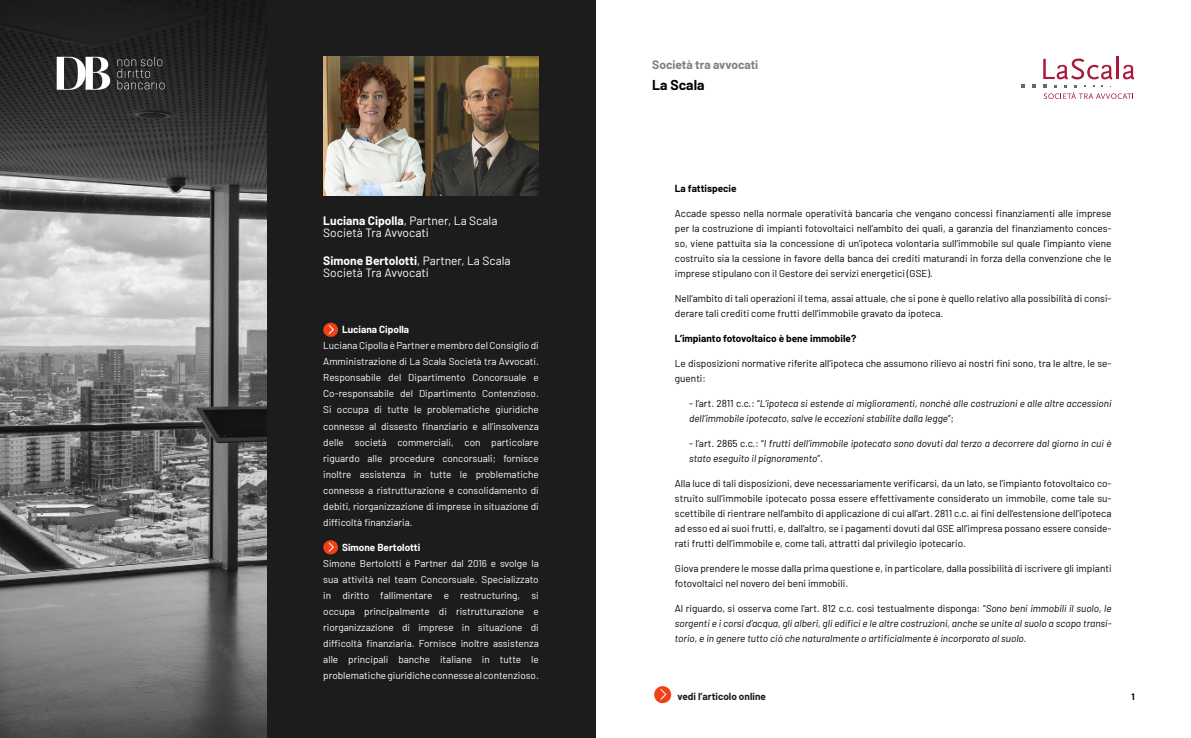
<style>
.page{position:relative;width:1191px;height:738px;background:#fff}
.page>*{position:absolute;margin:0;border:0;box-sizing:border-box;transform-origin:0 0}
.t1{font:700 14px "Barlow";color:#000}
.t2{font:12px/12px "Barlow";color:#fff}
.t3{font:700 12px "Barlow";color:#808080}
.t4{font:10px/15px "Barlow";color:#000}
.t5{font:10px/16px "Barlow";color:#fff;text-align:justify}
.t6{font:italic 10px/15px "Barlow";color:#000}
.t7{font:700 10px "Barlow";color:#000}
.t8{font:700 10px "Barlow";color:#fff}
.t9{font:700 10px "Barlow";color:#1c1c1c}
.t10{font:700 9px "Barlow";color:#000}
.s1{font-weight:700}
.s2{font-style:normal}
</style>
<div class="page">
<svg style="left:654px;top:686px;width:18px;height:17px"></svg>
<svg style="left:1043px;top:58px;width:69px;height:21px"></svg>
<hr style="left:1116px;top:57px;width:2px;height:22px;background:#aa1937">
<svg style="left:1123px;top:65px;width:11px;height:14px"></svg>
<svg style="left:1021px;top:84px;width:3px;height:4px"></svg>
<svg style="left:1032px;top:84px;width:3px;height:4px"></svg>
<svg style="left:1043px;top:85px;width:90px;height:14px"></svg>
<img style="left:0;top:0;width:266px;height:737px">
<div style="left:266px;top:0;width:329px;height:737px;background:#1c1c1c"></div>
<svg style="left:117px;top:57px;width:47px;height:32px;background:#3b3c3e"></svg>
<svg style="left:57px;top:57px;width:53px;height:33px"></svg>
<svg style="left:323px;top:322px;width:15px;height:15px"></svg>
<img style="left:323px;top:57px;width:216px;height:138px">
<svg style="left:323px;top:540px;width:15px;height:14px"></svg>
<p class="t2" style="left:323px;top:213px;width:176px"><span class="s1">Luciana Cipolla</span>, Partner, La Scala<br>Società Tra Avvocati</p>
<p class="t2" style="left:323px;top:254px;width:189px"><span class="s1">Simone Bertolotti</span>, Partner, La Scala<br>Società Tra Avvocati</p>
<p class="t8" style="left:342px;top:322px;width:69px">Luciana Cipolla</p>
<p class="t5" style="left:323px;top:337px;width:217px">Luciana Cipolla è Partner e membro del Consiglio di Amministrazione di La Scala Società tra Avvocati.<br>Responsabile del Dipartimento Concorsuale e Co-responsabile del Dipartimento Contenzioso.<br>Si occupa di tutte le problematiche giuridiche connesse al dissesto finanziario e all’insolvenza delle società commerciali, con particolare riguardo alle procedure concorsuali; fornisce inoltre assistenza in tutte le problematiche connesse a ristrutturazione e consolidamento di debiti, riorganizzazione di imprese in situazione di difficoltà finanziaria.</p>
<p class="t8" style="left:342px;top:539px;width:80px">Simone Bertolotti</p>
<p class="t5" style="left:323px;top:554px;width:217px">Simone Bertolotti è Partner dal 2016 e svolge la sua attività nel team Concorsuale. Specializzato in diritto fallimentare e restructuring, si occupa principalmente di ristrutturazione e riorganizzazione di imprese in situazione di difficoltà finanziaria. Fornisce inoltre assistenza alle principali banche italiane in tutte le problematiche giuridiche connesse al contenzioso.</p>
<p class="t3" style="left:652px;top:55px;width:108px">Società tra avvocati</p>
<h1 class="t1" style="left:652px;top:75px;width:54px">La Scala</h1>
<p class="t7" style="left:675px;top:181px;width:63px">La fattispecie</p>
<p class="t4" style="left:675px;top:205px;width:438px;text-align:justify">Accade spesso nella normale operatività bancaria che vengano concessi finanziamenti alle imprese per la costruzione di impianti fotovoltaici nell’ambito dei quali, a garanzia del finanziamento conces&shy;so, viene pattuita sia la concessione di un’ipoteca volontaria sull’immobile sul quale l’impianto viene costruito sia la cessione in favore della banca dei crediti maturandi in forza della convenzione che le imprese stipulano con il Gestore dei servizi energetici (GSE).</p>
<p class="t4" style="left:675px;top:290px;width:438px">Nell’ambito di tali operazioni il tema, assai attuale, che si pone è quello relativo alla possibilità di consi&shy;derare tali crediti come frutti dell’immobile gravato da ipoteca.</p>
<p class="t7" style="left:675px;top:330px;width:183px">L’impianto fotovoltaico è bene immobile?</p>
<p class="t4" style="left:675px;top:354px;width:438px">Le disposizioni normative riferite all’ipoteca che assumono rilievo ai nostri fini sono, tra le altre, le se&shy;guenti:</p>
<p class="t6" style="left:689px;top:394px;width:424px"><span class="s2">- l’art. 2811 c.c.: “</span>L’ipoteca si estende ai miglioramenti, nonché alle costruzioni e alle altre accessioni dell’immobile ipotecato, salve le eccezioni stabilite dalla legge<span class="s2">”;</span></p>
<p class="t6" style="left:689px;top:434px;width:424px"><span class="s2">- l’art. 2865 c.c.: “</span>I frutti dell’immobile ipotecato sono dovuti dal terzo a decorrere dal giorno in cui è stato eseguito il pignoramento<span class="s2">”.</span></p>
<p class="t4" style="left:675px;top:474px;width:438px;text-align:justify">Alla luce di tali disposizioni, deve necessariamente verificarsi, da un lato, se l’impianto fotovoltaico co&shy;struito sull’immobile ipotecato possa essere effettivamente considerato un immobile, come tale su&shy;scettibile di rientrare nell’ambito di applicazione di cui all’art. 2811 c.c. ai fini dell’estensione dell’ipoteca ad esso ed ai suoi frutti, e, dall’altro, se i pagamenti dovuti dal GSE all’impresa possano essere conside&shy;rati frutti dell’immobile e, come tali, attratti dal privilegio ipotecario.</p>
<p class="t4" style="left:675px;top:559px;width:438px">Giova prendere le mosse dalla prima questione e, in particolare, dalla possibilità di iscrivere gli impianti fotovoltaici nel novero dei beni immobili.</p>
<p class="t6" style="left:675px;top:599px;width:438px;text-align:justify"><span class="s2">Al riguardo, si osserva come l’art. 812 c.c. così testualmente disponga: “</span>Sono beni immobili il suolo, le sorgenti e i corsi d’acqua, gli alberi, gli edifici e le altre costruzioni, anche se unite al suolo a scopo transi&shy;torio, e in genere tutto ciò che naturalmente o artificialmente è incorporato al suolo.</p>
<p class="t9" style="left:677px;top:688px;width:90px">vedi l’articolo online</p>
<p class="t10" style="left:1131px;top:689px;width:5px">1</p>
</div>
